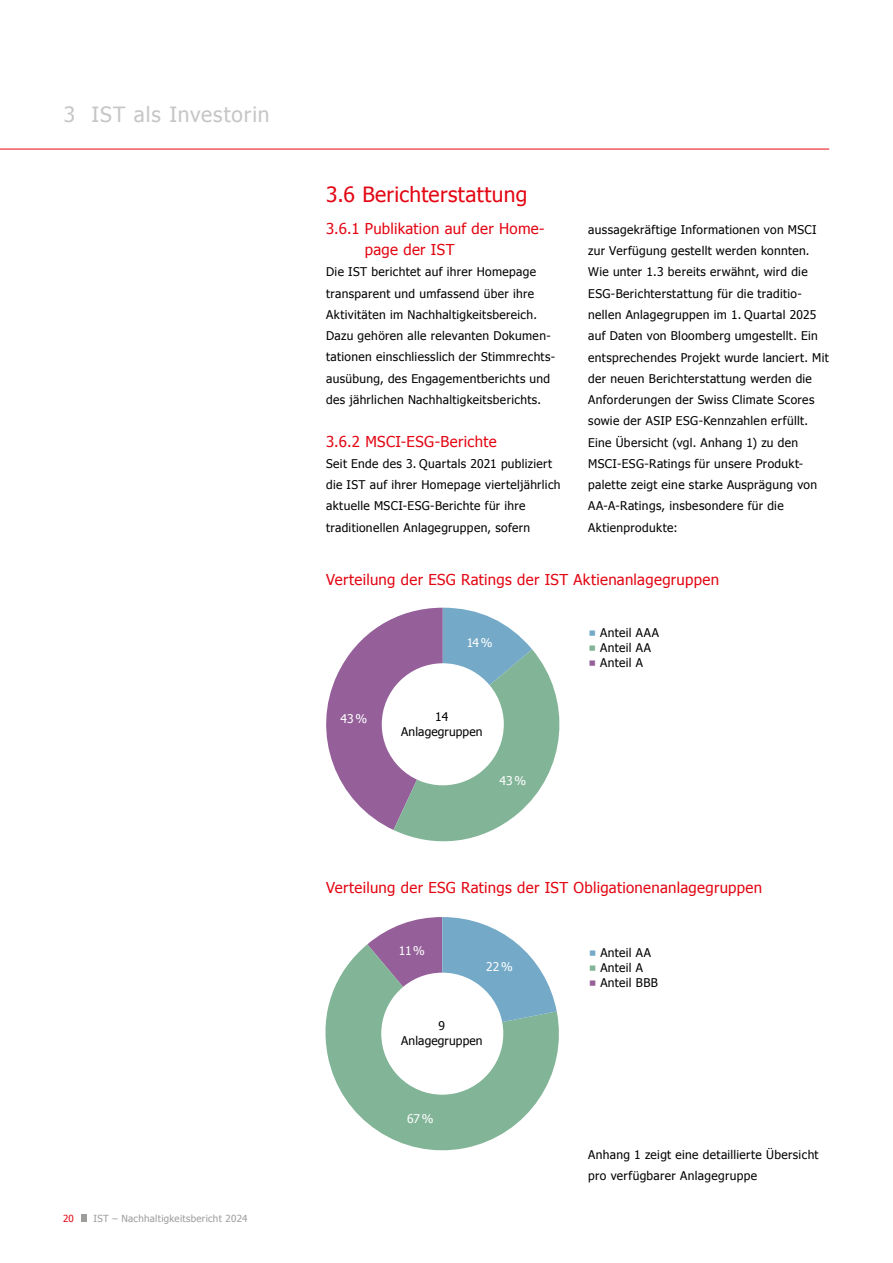
<style>
.page{position:relative;width:893px;height:1263px;background:#fff}
.page>*{position:absolute;margin:0;border:0;box-sizing:border-box;transform-origin:0 0}
.t1{font:21px "Tahoma";letter-spacing:.015em;color:#e30613}
.t2{font:21px "Tahoma";letter-spacing:.04em;color:#c6c6c6}
.t3{font:15px/21.3px "Tahoma";letter-spacing:.02em;color:#e30613}
.t4{font:12px/21.3px "Tahoma";letter-spacing:.03em;color:#000}
.t5{font:12px/15px "Tahoma";letter-spacing:.01em;color:#000;text-align:center}
.t6{font:12px "Tahoma";letter-spacing:-.01em;color:#fff}
.t7{font:9.75px "Tahoma";letter-spacing:.03em;color:#9d9d9c}
.t8{font:9.75px "Tahoma";color:#e30613}
.s1{font-size:24px;color:#74a9c7}
.s2{font-size:24px;color:#82b497}
.s3{font-size:24px;color:#95609a}
</style>
<div class="page">
<svg style="left:81px;top:1214px;width:5px;height:7px"></svg>
<svg style="left:326px;top:608px;width:234px;height:234px"></svg>
<svg style="left:325px;top:944px;width:234px;height:207px;fill:#82b497"></svg>
<svg style="left:367px;top:917px;width:190px;height:178px"></svg>
<hr style="left:0;top:149px;width:829px;height:1px;background:#e30613">
<h1 class="t2" style="left:64px;top:101px;width:207px">3 IST als Investorin</h1>
<p class="t8" style="left:63px;top:1211px;width:12px">20</p>
<p class="t7" style="left:93px;top:1211px;width:156px">IST – Nachhaltigkeitsbericht 2024</p>
<h1 class="t1" style="left:326px;top:180px;width:203px">3.6 Berichterstattung</h1>
<p class="t3" style="left:365px;top:217px;width:181px;text-indent:-39px">3.6.1 Publikation auf der Home&shy;page der IST</p>
<p class="t4" style="left:326px;top:261px;width:229px">Die IST berichtet auf ihrer Homepage transparent und umfassend über ihre Aktivitäten im Nachhaltigkeitsbereich.<br>Dazu gehören alle relevanten Dokumen&shy;tationen einschliesslich der Stimmrechts&shy;ausübung, des Engagementberichts und des jährlichen Nachhaltigkeitsberichts.</p>
<p class="t3" style="left:326px;top:430px;width:172px">3.6.2 MSCI-ESG-Berichte</p>
<p class="t4" style="left:326px;top:452px;width:236px">Seit Ende des 3. Quartals 2021 publiziert die IST auf ihrer Homepage vierteljährlich aktuelle MSCI-ESG-Berichte für ihre traditionellen Anlagegruppen, sofern</p>
<p class="t4" style="left:588px;top:218px;width:242px">aussagekräftige Informationen von MSCI zur Verfügung gestellt werden konnten.<br>Wie unter 1.3 bereits erwähnt, wird die ESG-Berichterstattung für die traditio&shy;nellen Anlagegruppen im 1. Quartal 2025 auf Daten von Bloomberg umgestellt. Ein entsprechendes Projekt wurde lanciert. Mit der neuen Berichterstattung werden die Anforderungen der Swiss Climate Scores sowie der ASIP ESG-Kennzahlen erfüllt.<br>Eine Übersicht (vgl. Anhang 1) zu den MSCI-ESG-Ratings für unsere Produkt&shy;palette zeigt eine starke Ausprägung von AA-A-Ratings, insbesondere für die Aktienprodukte:</p>
<p class="t3" style="left:326px;top:568px;width:395px">Verteilung der ESG Ratings der IST Aktienanlagegruppen</p>
<p class="t6" style="left:341px;top:710px;width:28px">43%</p>
<p class="t6" style="left:467px;top:635px;width:27px">14%</p>
<p class="t5" style="left:401px;top:708px;width:83px">14<br>Anlagegruppen</p>
<p class="t6" style="left:500px;top:772px;width:28px">43%</p>
<p class="t4" style="left:588px;top:621px;width:72px"><span class="s1">▪</span> Anteil AAA</p>
<p class="t4" style="left:588px;top:636px;width:64px"><span class="s2">▪</span> Anteil AA</p>
<p class="t4" style="left:588px;top:651px;width:56px"><span class="s3">▪</span> Anteil A</p>
<p class="t3" style="left:326px;top:876px;width:438px">Verteilung der ESG Ratings der IST Obligationenanlagegruppen</p>
<p class="t6" style="left:399px;top:942px;width:28px">11%</p>
<p class="t6" style="left:486px;top:958px;width:28px">22%</p>
<p class="t5" style="left:401px;top:1017px;width:83px">9<br>Anlagegruppen</p>
<p class="t6" style="left:407px;top:1110px;width:28px">67%</p>
<p class="t4" style="left:588px;top:941px;width:64px"><span class="s1">▪</span> Anteil AA</p>
<p class="t4" style="left:588px;top:956px;width:56px"><span class="s2">▪</span> Anteil A</p>
<p class="t4" style="left:588px;top:971px;width:71px"><span class="s3">▪</span> Anteil BBB</p>
<p class="t4" style="left:588px;top:1143px;width:232px">Anhang 1 zeigt eine detaillierte Übersicht pro verfügbarer Anlagegruppe</p>
</div>
